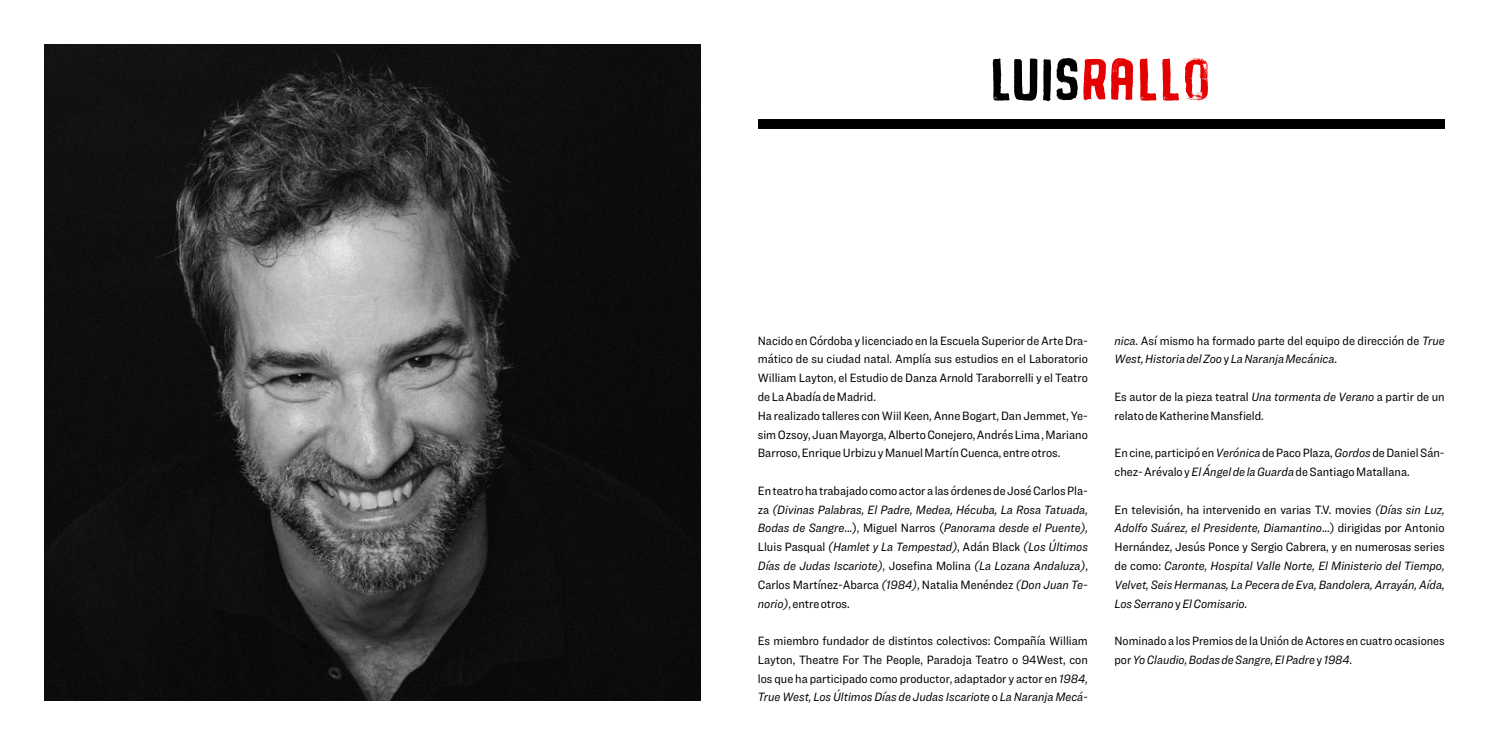
<style>
.page{position:relative;width:1489px;height:745px;background:#fff}
.page>*{position:absolute;margin:0;border:0;box-sizing:border-box;transform-origin:0 0}
.t1{font:75px "Buckwheat TC Painted";letter-spacing:-.025em;color:#e40000}
.t2{font:12.5px/18.8px "Ringside Narrow";color:#000}
.t3{font:italic 12.5px/18.8px "Ringside Narrow";color:#000;text-align:justify}
.s1{color:#000}
.s2{font-style:normal}
.s3{font-style:italic}
</style>
<div class="page">
<img style="left:44px;top:44px;width:656px;height:656px">
<div style="left:757px;top:119px;width:687px;height:10px;background:#000"></div>
<h1 class="t1" style="left:989px;top:31px;width:225px"><span class="s1">luis</span>rallo</h1>
<p class="t2" style="left:757px;top:330px;width:331px">Nacido en Córdoba y licenciado en la Escuela Superior de Arte Dra&shy;mático de su ciudad natal. Amplía sus estudios en el Laboratorio William Layton, el Estudio de Danza Arnold Taraborrelli y el Teatro de La Abadía de Madrid.<br>Ha realizado talleres con Wiil Keen, Anne Bogart, Dan Jemmet, Ye&shy;sim Ozsoy, Juan Mayorga, Alberto Conejero, Andrés Lima , Mariano Barroso, Enrique Urbizu y Manuel Martín Cuenca, entre otros.</p>
<p class="t3" style="left:757px;top:480px;width:331px"><span class="s2">En teatro ha trabajado como actor a las órdenes de José Carlos Pla&shy;za</span> (Divinas Palabras, El Padre, Medea, Hécuba, La Rosa Tatuada, Bodas de Sangre<span class="s2">...), Miguel Narros (</span>Panorama desde el Puente), <span class="s2">Lluis Pasqual</span> (Hamlet y La Tempestad)<span class="s2">, Adán Black</span> (Los Últimos Días de Judas Iscariote)<span class="s2">, Josefina Molina</span> (La Lozana Andaluza)<span class="s2">, Carlos Martínez-Abarca</span> (1984)<span class="s2">, Natalia Menéndez</span> (Don Juan Te&shy;norio)<span class="s2">, entre otros.</span></p>
<p class="t2" style="left:757px;top:630px;width:331px;text-align:justify">Es miembro fundador de distintos colectivos: Compañía William Layton, Theatre For The People, Paradoja Teatro o 94West, con los que ha participado como productor, adaptador y actor en <span class="s3">1984, True West, Los Últimos Días de Judas Iscariote</span> o <span class="s3">La Naranja Mecá-</span></p>
<p class="t2" style="left:1114px;top:330px;width:332px"><span class="s3">nica.</span> Así mismo ha formado parte del equipo de dirección de <span class="s3">True<br>West, Historia del Zoo</span> y <span class="s3">La Naranja Mecánica</span>.</p>
<p class="t2" style="left:1114px;top:387px;width:331px">Es autor de la pieza teatral <span class="s3">Una tormenta de Verano</span> a partir de un relato de Katherine Mansfield.</p>
<p class="t2" style="left:1114px;top:443px;width:331px">En cine, participó en <span class="s3">Verónica</span> de Paco Plaza, <span class="s3">Gordos</span> de Daniel Sán&shy;chez- Arévalo y <span class="s3">El Ángel de la Guarda</span> de Santiago Matallana.</p>
<p class="t3" style="left:1114px;top:499px;width:332px"><span class="s2">En televisión, ha intervenido en varias T.V. movies</span> (Días sin Luz, Adolfo Suárez, el Presidente, Diamantino<span class="s2">...) dirigidas por Antonio Hernández, Jesús Ponce y Sergio Cabrera, y en numerosas series de como:</span> Caronte, Hospital Valle Norte, El Ministerio del Tiempo, Velvet, Seis Hermanas, La Pecera de Eva, Bandolera, Arrayán, Aída, Los Serrano <span class="s2">y</span> El Comisario.</p>
<p class="t2" style="left:1114px;top:630px;width:331px">Nominado a los Premios de la Unión de Actores en cuatro ocasiones por <span class="s3">Yo Claudio, Bodas de Sangre, El Padre</span> y <span class="s3">1984</span>.</p>
</div>
